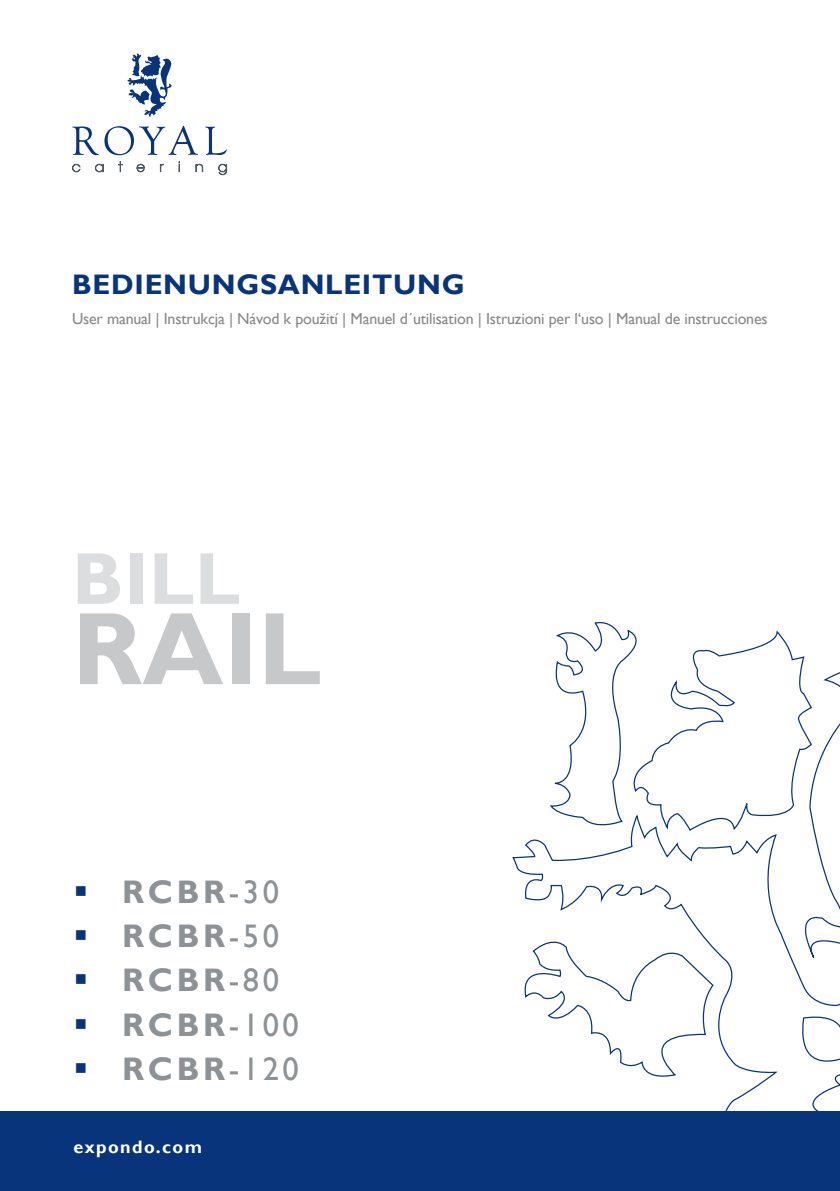
<style>
.page{position:relative;width:840px;height:1191px;background:#fff}
.page>*{position:absolute;margin:0;border:0;box-sizing:border-box;transform-origin:0 0}
.t1{font:700 103.6px "Gill Sans";color:#c7c8ca}
.t2{font:700 73.8px "Gill Sans";color:#dcdddf}
.t3{font:700 32.6px "Gill Sans";letter-spacing:.11em;color:#8d9297}
.t4{font:700 28.2px "Gill Sans";letter-spacing:.025em;color:#08347b}
.t5{font:700 18px "Gill Sans";letter-spacing:.08em;color:#fff}
.t6{font:16px "Gill Sans";letter-spacing:-.01em;color:#86888b}
.s1{color:#08347b}
.s2{font-weight:400}
</style>
<div class="page">
<div style="left:0;top:1111px;width:839px;height:80px;background:#08347b"></div>
<svg style="left:512px;top:672px;width:327px;height:439px"></svg>
<svg style="left:519px;top:933px;width:195px;height:148px"></svg>
<svg style="left:549px;top:622px;width:263px;height:210px"></svg>
<svg style="left:127px;top:53px;width:45px;height:64px"></svg>
<svg style="left:72px;top:161px;width:155px;height:14px"></svg>
<svg style="left:72px;top:126px;width:154px;height:29px"></svg>
<p class="t4" style="left:72px;top:268px;width:394px">BEDIENUNGSANLEITUNG</p>
<p class="t6" style="left:72px;top:310px;width:696px">User manual | Instrukcja | Návod k použití | Manuel d´utilisation | Istruzioni per l‘uso | Manual de instrucciones</p>
<p class="t2" style="left:72px;top:534px;width:170px">BILL</p>
<p class="t1" style="left:72px;top:587px;width:251px">RAIL</p>
<p class="t3" style="left:73px;top:872px;width:207px"><span class="s1">▪</span> RCBR<span class="s2">-30</span></p>
<p class="t3" style="left:73px;top:916px;width:207px"><span class="s1">▪</span> RCBR<span class="s2">-50</span></p>
<p class="t3" style="left:73px;top:960px;width:207px"><span class="s1">▪</span> RCBR<span class="s2">-80</span></p>
<p class="t3" style="left:73px;top:1005px;width:227px"><span class="s1">▪</span> RCBR<span class="s2">-100</span></p>
<p class="t3" style="left:73px;top:1049px;width:227px"><span class="s1">▪</span> RCBR<span class="s2">-120</span></p>
<p class="t5" style="left:73px;top:1136px;width:130px">expondo.com</p>
</div>
